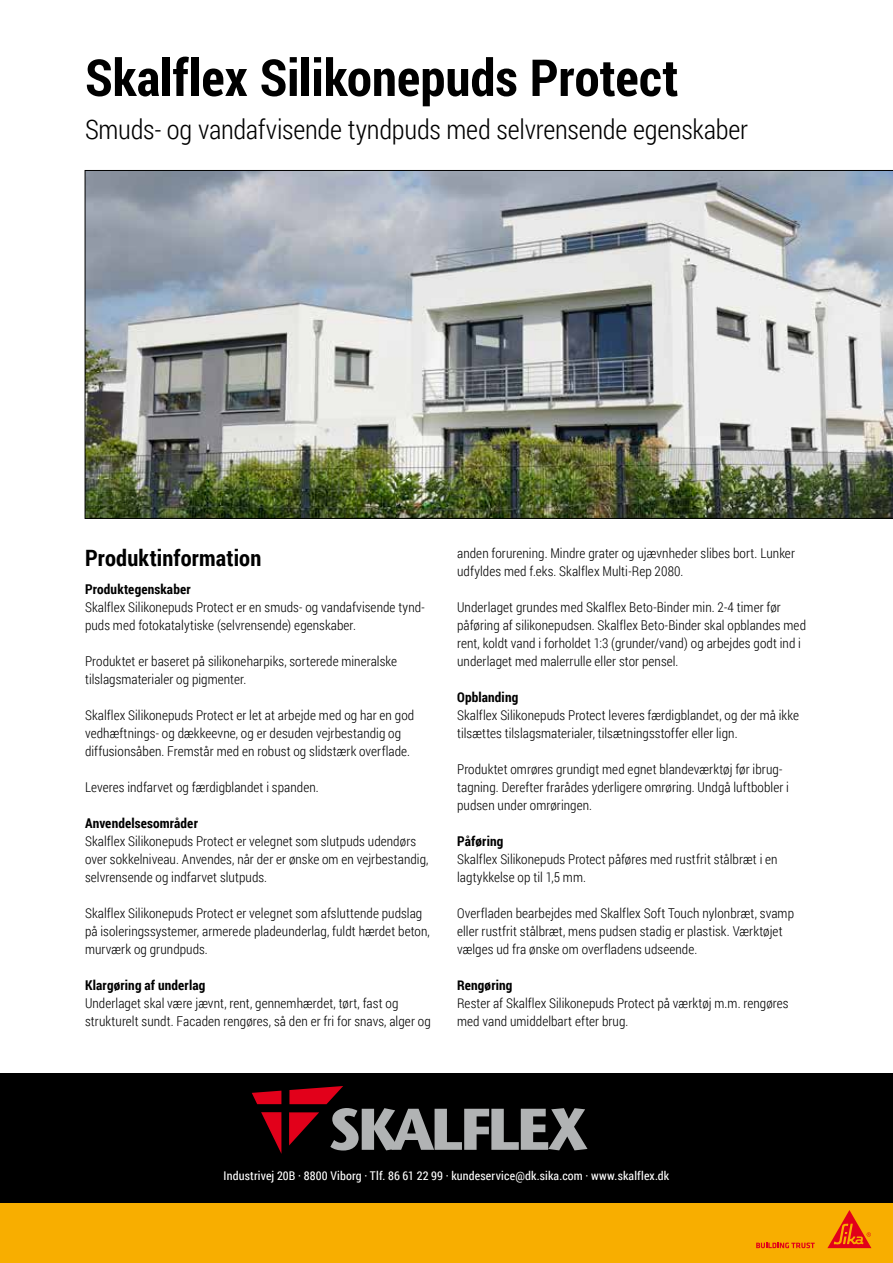
<style>
.page{position:relative;width:893px;height:1263px;background:#fff}
.page>*{position:absolute;margin:0;border:0;box-sizing:border-box;transform-origin:0 0}
.t1{font:700 51px "Roboto Condensed";color:#000}
.t2{font:300 27px "Roboto Condensed";letter-spacing:-.01em;color:#000}
.t3{font:700 22.5px "Roboto Condensed";letter-spacing:.005em;color:#000}
.t4{font:300 13.5px/18px "Roboto Condensed";letter-spacing:.005em;color:#000}
.t5{font:700 13.5px "Roboto Condensed";letter-spacing:.01em;color:#000}
.t6{font:12px "Roboto Condensed";letter-spacing:.015em;color:#fff}
</style>
<div class="page">
<img style="left:85px;top:170px;width:808px;height:349px">
<div style="left:0;top:1073px;width:893px;height:135px;background:#000"></div>
<div style="left:0;top:1203px;width:893px;height:60px;background:#f8ae00"></div>
<svg style="left:252px;top:1091px;width:29px;height:13px"></svg>
<svg style="left:261px;top:1112px;width:20px;height:41px"></svg>
<svg style="left:289px;top:1086px;width:298px;height:64px"></svg>
<svg style="left:756px;top:1242px;width:59px;height:6px"></svg>
<svg style="left:827px;top:1210px;width:44px;height:38px"></svg>
<h1 class="t1" style="left:85px;top:42px;width:595px">Skalflex Silikonepuds Protect</h1>
<h2 class="t2" style="left:85px;top:111px;width:664px">Smuds- og vandafvisende tyndpuds med selvrensende egenskaber</h2>
<h3 class="t3" style="left:85px;top:542px;width:178px">Produktinformation</h3>
<p class="t5" style="left:85px;top:580px;width:107px">Produktegenskaber</p>
<p class="t4" style="left:85px;top:598px;width:341px">Skalflex Silikonepuds Protect er en smuds- og vandafvisende tynd&shy;puds med fotokatalytiske (selvrensende) egenskaber.</p>
<p class="t4" style="left:85px;top:652px;width:313px">Produktet er baseret på silikoneharpiks, sorterede mineralske tilslagsmaterialer og pigmenter.</p>
<p class="t4" style="left:85px;top:706px;width:331px">Skalflex Silikonepuds Protect er let at arbejde med og har en god vedhæftnings- og dækkeevne, og er desuden vejrbestandig og diffusionsåben. Fremstår med en robust og slidstærk overflade.</p>
<p class="t4" style="left:85px;top:778px;width:235px">Leveres indfarvet og færdigblandet i spanden.</p>
<p class="t5" style="left:85px;top:814px;width:114px">Anvendelsesområder</p>
<p class="t4" style="left:85px;top:832px;width:345px">Skalflex Silikonepuds Protect er velegnet som slutpuds udendørs over sokkelniveau. Anvendes, når der er ønske om en vejrbestandig, selvrensende og indfarvet slutpuds.</p>
<p class="t4" style="left:85px;top:904px;width:346px">Skalflex Silikonepuds Protect er velegnet som afsluttende pudslag på isoleringssystemer, armerede pladeunderlag, fuldt hærdet beton, murværk og grundpuds.</p>
<p class="t5" style="left:85px;top:976px;width:122px">Klargøring af underlag</p>
<p class="t4" style="left:85px;top:994px;width:347px">Underlaget skal være jævnt, rent, gennemhærdet, tørt, fast og strukturelt sundt. Facaden rengøres, så den er fri for snavs, alger og</p>
<p class="t4" style="left:457px;top:544px;width:339px">anden forurening. Mindre grater og ujævnheder slibes bort. Lunker udfyldes med f.eks. Skalflex Multi-Rep 2080.</p>
<p class="t4" style="left:457px;top:598px;width:350px">Underlaget grundes med Skalflex Beto-Binder min. 2-4 timer før påføring af silikonepudsen. Skalflex Beto-Binder skal opblandes med rent, koldt vand i forholdet 1:3 (grunder/vand) og arbejdes godt ind i underlaget med malerrulle eller stor pensel.</p>
<p class="t5" style="left:457px;top:688px;width:63px">Opblanding</p>
<p class="t4" style="left:457px;top:706px;width:343px">Skalflex Silikonepuds Protect leveres færdigblandet, og der må ikke tilsættes tilslagsmaterialer, tilsætningsstoffer eller lign.</p>
<p class="t4" style="left:457px;top:760px;width:333px">Produktet omrøres grundigt med egnet blandeværktøj før ibrug&shy;tagning. Derefter frarådes yderligere omrøring. Undgå luftbobler i pudsen under omrøringen.</p>
<p class="t5" style="left:457px;top:832px;width:48px">Påføring</p>
<p class="t4" style="left:457px;top:850px;width:322px">Skalflex Silikonepuds Protect påføres med rustfrit stålbræt i en lagtykkelse op til 1,5 mm.</p>
<p class="t4" style="left:457px;top:904px;width:338px">Overfladen bearbejdes med Skalflex Soft Touch nylonbræt, svamp eller rustfrit stålbræt, mens pudsen stadig er plastisk. Værktøjet vælges ud fra ønske om overfladens udseende.</p>
<p class="t5" style="left:457px;top:976px;width:57px">Rengøring</p>
<p class="t4" style="left:457px;top:994px;width:333px">Rester af Skalflex Silikonepuds Protect på værktøj m.m. rengøres med vand umiddelbart efter brug.</p>
<p class="t6" style="left:224px;top:1167px;width:447px">Industrivej 20B · 8800 Viborg · Tlf. 86 61 22 99 · kundeservice@dk.sika.com · www.skalflex.dk</p>
<p class="t6" style="left:248px;top:1167px;width:397px">Industrivej 20B · 8800 Viborg · Tlf. 86 61 22 99 · mail@skalflex.dk · www.skalflex.dk</p>
</div>
